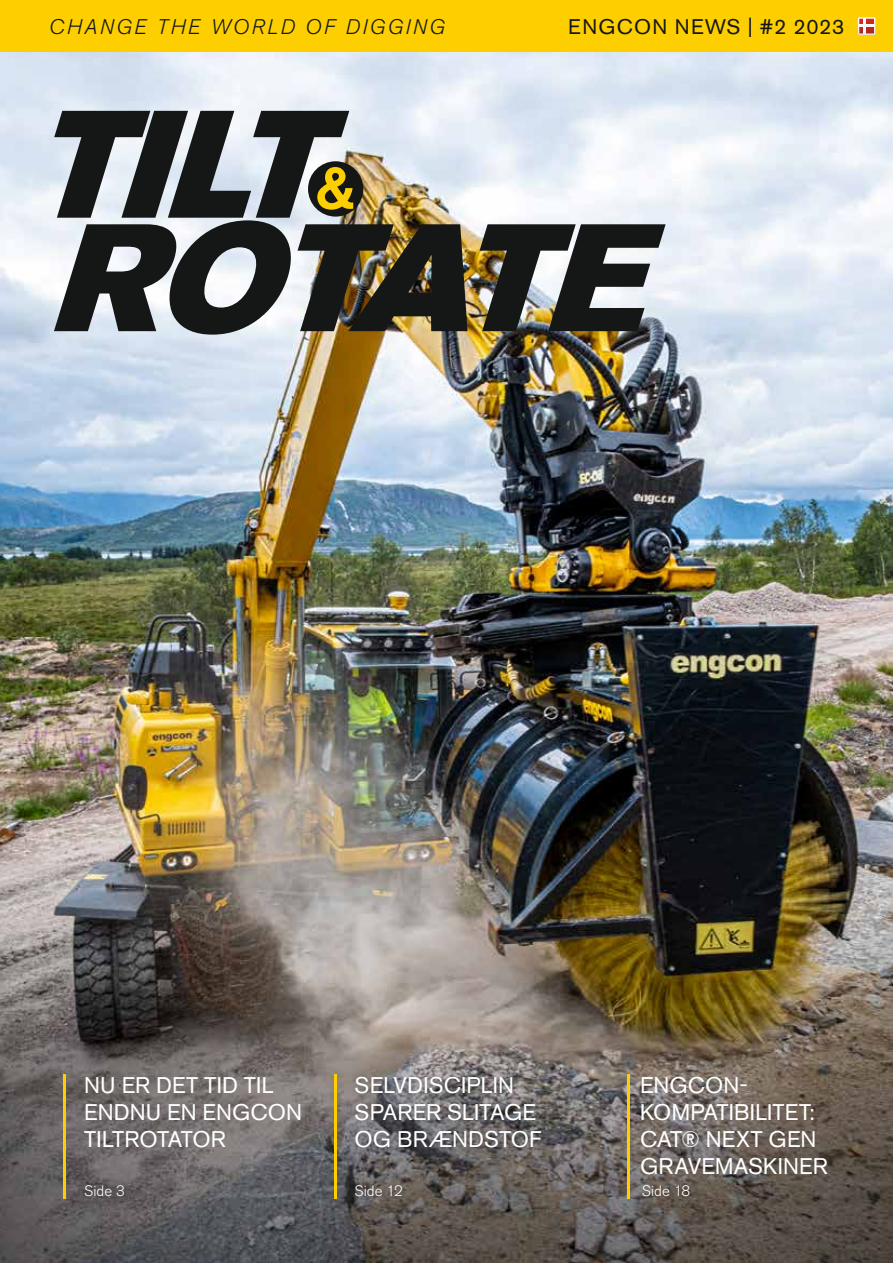
<style>
.page{position:relative;width:893px;height:1263px;background:#fff}
.page>*{position:absolute;margin:0;border:0;box-sizing:border-box;transform-origin:0 0}
.t1{font:italic 151.35px/113.4px "Akzidenz Grotesk Pro Super";color:#151616}
.t2{font:22.5px/27px "Akzidenz Grotesk Pro";letter-spacing:.005em;color:#fff}
.t3{font:italic 300 21px "Akzidenz Grotesk Pro";letter-spacing:.115em;color:#151616}
.t4{font:21px "Akzidenz Grotesk Pro";letter-spacing:.06em;color:#151616}
.t5{font:300 15px "Akzidenz Grotesk Pro";letter-spacing:.005em;color:#fff}
</style>
<div class="page">
<img style="left:0;top:51px;width:893px;height:1212px">
<div style="left:0;top:0;width:893px;height:51px;background:#fdcf00"></div>
<div style="left:352px;top:1182px;width:56px;height:19px;background:#151616;opacity:.31"></div>
<div style="left:352px;top:1074px;width:194px;height:79px;background:#151616;opacity:.31"></div>
<div style="left:82px;top:1182px;width:48px;height:19px;background:#151616;opacity:.31"></div>
<div style="left:639px;top:1182px;width:57px;height:19px;background:#151616;opacity:.31"></div>
<hr style="left:334px;top:1074px;width:2px;height:125px;background:#fdcf00">
<hr style="left:628px;top:1074px;width:2px;height:125px;background:#fdcf00">
<hr style="left:64px;top:1074px;width:2px;height:125px;background:#fdcf00">
<svg style="left:858px;top:17px;width:17px;height:18px"></svg>
<div style="left:308px;top:161px;width:55px;height:56px;background:#151616;border-radius:50%"></div>
<svg style="left:317px;top:167px;width:36px;height:43px"></svg>
<p class="t3" style="left:49px;top:13px;width:397px">CHANGE THE WORLD OF DIGGING</p>
<p class="t4" style="left:568px;top:13px;width:278px">ENGCON NEWS | #2 2023</p>
<h1 class="t1" style="left:30px;top:108px;width:671px">TILT<br>ROTATE</h1>
<p class="t2" style="left:84px;top:1072px;width:219px">NU ER DET TID TIL<br>ENDNU EN ENGCON<br>TILTROTATOR</p>
<p class="t2" style="left:640px;top:1072px;width:189px">ENGCON-<br>KOMPATIBILITET:<br>CAT® NEXT GEN<br>GRAVEMASKINER</p>
<p class="t2" style="left:355px;top:1072px;width:188px">SELVDISCIPLIN<br>SPARER SLITAGE<br>OG BRÆNDSTOF</p>
<p class="t5" style="left:84px;top:1181px;width:42px">Side 3</p>
<p class="t5" style="left:642px;top:1181px;width:50px">Side 18</p>
<p class="t5" style="left:354px;top:1181px;width:50px">Side 12</p>
</div>
